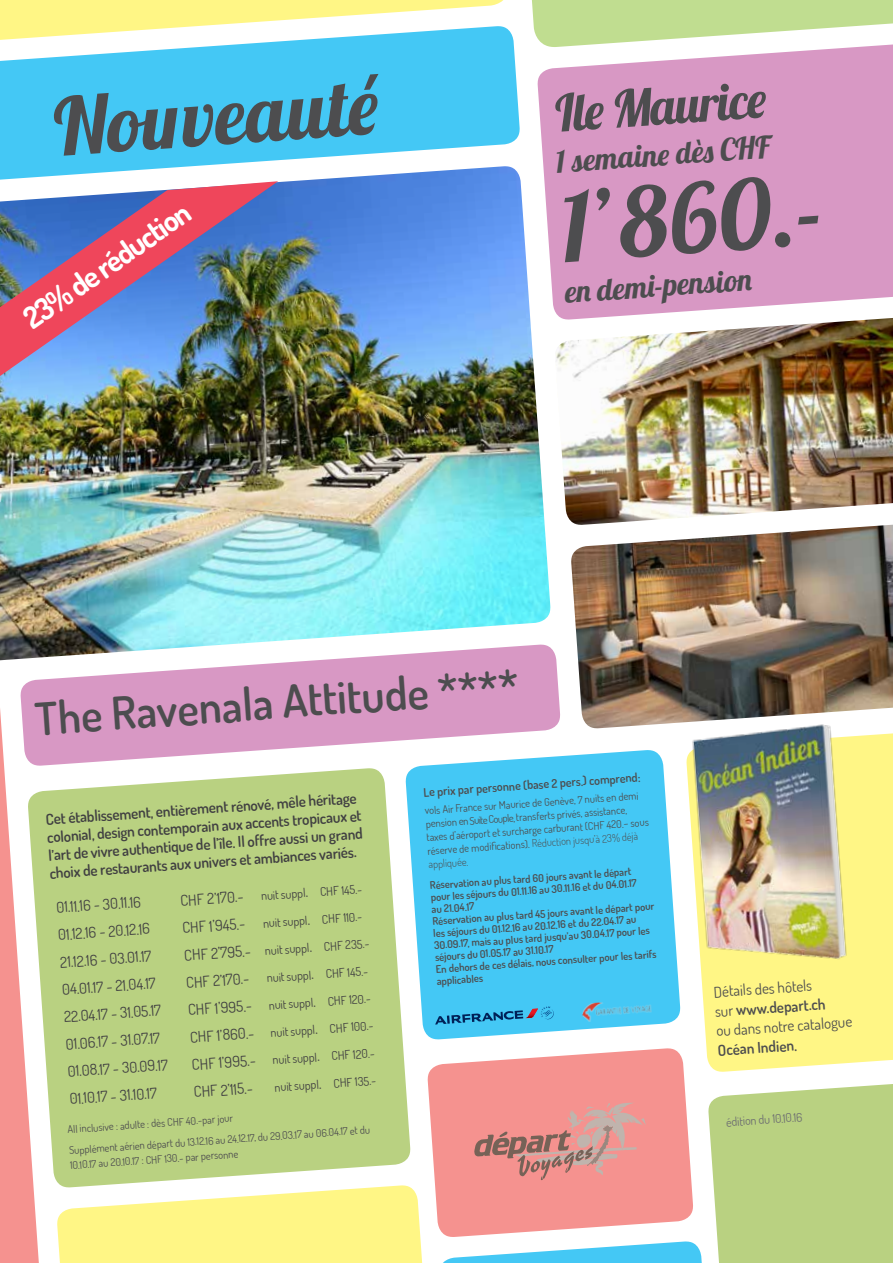
<style>
.page{position:relative;width:893px;height:1263px;background:#fff}
.page>*{position:absolute;margin:0;border:0;box-sizing:border-box;transform-origin:0 0}
.t1{font:95.85px "Lobster";color:#4d4d4f}
.t2{font:79.5px "Lobster";color:#4d4d4f}
.t3{font:51px "Lobster";color:#4d4d4f}
.t4{font:600 45px "Dosis";color:#4d4d4f}
.t5{font:30.6px "Lobster";color:#4d4d4f}
.t6{font:700 30px "Dosis";color:#fff}
.t7{font:600 15px/18px "Dosis";color:#414042}
.t8{font:15px "Dosis";color:#414042}
.t9{font:15px/19.5px "Dosis";color:#4d4d4f}
.t10{font:600 15px "Dosis";color:#4d4d4f}
.t11{font:12px "Dosis";color:#414042}
.t12{font:600 12px "Dosis";color:#4d4d4f}
.t13{font:12px "Dosis";color:#6d6e71}
.t14{font:10.5px/13.5px "Dosis";color:#4d4d4f}
.t15{font:600 10.5px/12px "Dosis";color:#4d4d4f}
.s1{font-size:15px}
.s2{font-weight:300}
.s3{font-weight:600}
</style>
<div class="page">
<img style="left:574px;top:606px;width:319px;height:68px">
<img style="left:557px;top:60px;width:336px;height:546px">
<svg style="left:557px;top:0;width:336px;height:60px"></svg>
<img style="left:0;top:0;width:557px;height:674px">
<img style="left:0;top:181px;width:278px;height:195px">
<svg style="left:0;top:674px;width:893px;height:589px"></svg>
<img style="left:582px;top:999px;width:70px;height:23px">
<h2 class="t2" style="left:51px;top:77px;width:326px;rotate:-4deg">Nouveauté</h2>
<h3 class="t3" style="left:553px;top:81px;width:213px;rotate:-4deg">Ile Maurice</h3>
<h3 class="t5" style="left:554px;top:142px;width:216px;rotate:-4deg">1 semaine dès CHF</h3>
<h1 class="t1" style="left:556px;top:167px;width:265px;rotate:-4deg">1’860.-</h1>
<h3 class="t5" style="left:564px;top:273px;width:190px;rotate:-4deg">en demi-pension</h3>
<h3 class="t6" style="left:15px;top:305px;width:198px;rotate:-35deg">23% de réduction</h3>
<h3 class="t4" style="left:33px;top:690px;width:486px;rotate:-4deg">The Ravenala Attitude ****</h3>
<h3 class="t7" style="left:45px;top:810px;width:317px;rotate:-4deg">Cet établissement, entièrement rénové, mêle héritage colonial, design contemporain aux accents tropicaux et l’art de vivre authentique de l’île. Il offre aussi un grand choix de restaurants aux univers et ambiances variés.</h3>
<h3 class="t8" style="left:56px;top:898px;width:86px;rotate:-4deg">01.11.16 - 30.11.16</h3>
<p class="t11" style="left:180px;top:894px;width:184px;rotate:-4deg"><span class="s1">CHF 2’170.-</span> nuit suppl<span class="s1">.</span> CHF 145.-</p>
<h3 class="t8" style="left:58px;top:925px;width:93px;rotate:-4deg">01.12.16 - 20.12.16</h3>
<p class="t11" style="left:182px;top:921px;width:182px;rotate:-4deg"><span class="s1">CHF 1’945.-</span> nuit suppl<span class="s1">.</span> CHF 110.-</p>
<h3 class="t8" style="left:59px;top:952px;width:93px;rotate:-4deg">21.12.16 - 03.01.17</h3>
<p class="t11" style="left:184px;top:948px;width:187px;rotate:-4deg"><span class="s1">CHF 2’795.-</span> nuit suppl<span class="s1">.</span> CHF 235.-</p>
<h3 class="t8" style="left:61px;top:980px;width:95px;rotate:-4deg">04.01.17 - 21.04.17</h3>
<p class="t11" style="left:186px;top:976px;width:184px;rotate:-4deg"><span class="s1">CHF 2’170.-</span> nuit suppl<span class="s1">.</span> CHF 145.-</p>
<h3 class="t8" style="left:63px;top:1007px;width:99px;rotate:-4deg">22.04.17 - 31.05.17</h3>
<p class="t11" style="left:188px;top:1003px;width:185px;rotate:-4deg"><span class="s1">CHF 1’995.-</span> nuit suppl<span class="s1">.</span> CHF 120.-</p>
<h3 class="t8" style="left:65px;top:1034px;width:96px;rotate:-4deg">01.06.17 - 31.07.17</h3>
<p class="t11" style="left:190px;top:1030px;width:185px;rotate:-4deg"><span class="s1">CHF 1’860.-</span> nuit suppl<span class="s1">.</span> CHF 100.-</p>
<h3 class="t8" style="left:67px;top:1062px;width:102px;rotate:-4deg">01.08.17 - 30.09.17</h3>
<p class="t11" style="left:191px;top:1058px;width:185px;rotate:-4deg"><span class="s1">CHF 1’995.-</span> nuit suppl<span class="s1">.</span> CHF 120.-</p>
<h3 class="t8" style="left:69px;top:1089px;width:89px;rotate:-4deg">01.10.17 - 31.10.17</h3>
<h3 class="t8" style="left:193px;top:1082px;width:61px;rotate:-4deg">CHF 2’115.-</h3>
<p class="t11" style="left:274px;top:1079px;width:103px;rotate:-4deg">nuit suppl<span class="s1">.</span> CHF 135.-</p>
<p class="t14" style="left:67px;top:1119px;width:303px;line-height:21px;rotate:-4deg">All inclusive : adulte : dès CHF 40.-par jour<br>Supplément aérien départ du 13.12.16 au 24.12.17, du 29.03.17 au 06.04.17 et du</p>
<p class="t14" style="left:70px;top:1158px;width:170px;rotate:-4deg">10.10.17 au 20.10.17 : CHF 130.- par personne</p>
<p class="t12" style="left:423px;top:784px;width:219px;rotate:-4deg">Le prix par personne (base 2 pers.) comprend:</p>
<p class="t14" style="left:424px;top:803px;width:224px;rotate:-4deg">vols Air France sur Maurice de Genève, 7 nuits en demi pension en Suite Couple, transferts privés, assistance, taxes d’aéroport et surcharge carburant (CHF 420.– sous réserve de modifi cations). <span class="s2">Réduction jusqu’à 23% déjà appliquée.</span></p>
<p class="t15" style="left:430px;top:879px;width:224px;rotate:-4deg">Réservation au plus tard 60 jours avant le départ pour les séjours du 01.11.16 au 30.11.16 et du 04.01.17<br>au 21.04.17<br>Réservation au plus tard 45 jours avant le départ pour les séjours du 01.12.16 au 20.12.16 et du 22.04.17 au 30.09.17, mais au plus tard jusqu’au 30.04.17 pour les séjours du 01.05.17 au 31.10.17<br>En dehors de ces délais, nous consulter pour les tarifs applicables</p>
<h3 class="t9" style="left:713px;top:982px;width:137px;rotate:-4deg">Détails des hôtels<br>sur <span class="s3">www.depart.ch<br></span>ou dans notre catalogue</h3>
<h3 class="t10" style="left:717px;top:1041px;width:81px;rotate:-4deg">Océan Indien.</h3>
<p class="t13" style="left:726px;top:1114px;width:78px;rotate:-4deg">édition du 10.10.16</p>
</div>
